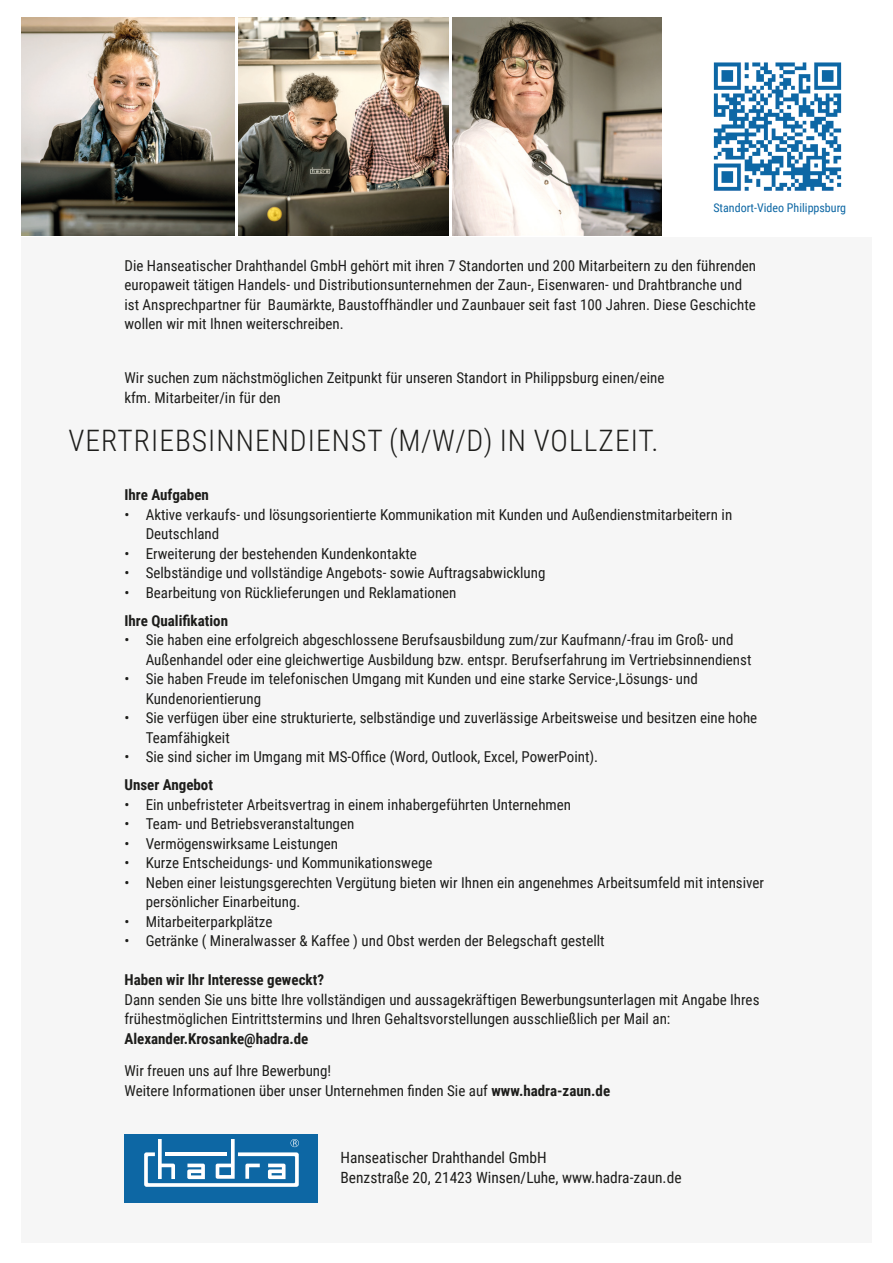
<style>
.page{position:relative;width:893px;height:1263px;background:#fff}
.page>*{position:absolute;margin:0;border:0;box-sizing:border-box;transform-origin:0 0}
.t1{font:300 29.55px "Roboto Condensed";letter-spacing:.035em;color:#1d1d1b}
.t2{font:15.45px/20.1px "Roboto Condensed";color:#1d1d1b}
.t3{font:15px/19.5px "Roboto Condensed";color:#1d1d1b}
.t4{font:700 15px "Roboto Condensed";color:#1d1d1b}
.t5{font:12px "Roboto Condensed";color:#0d67a4}
.s1{font-weight:700}
</style>
<div class="page">
<img style="left:713px;top:62px;width:129px;height:129px">
<img style="left:452px;top:17px;width:209px;height:218px">
<img style="left:239px;top:17px;width:209px;height:218px">
<img style="left:21px;top:17px;width:214px;height:218px">
<div style="left:21px;top:237px;width:851px;height:1006px;background:#f6f6f6"></div>
<div style="left:124px;top:1134px;width:194px;height:68px;background:#0d67a4"></div>
<svg style="left:144px;top:1139px;width:155px;height:48px"></svg>
<p class="t5" style="left:713px;top:199px;width:134px">Standort-Video Philippsburg</p>
<p class="t3" style="left:124px;top:255px;width:633px">Die Hanseatischer Drahthandel GmbH gehört mit ihren 7 Standorten und 200 Mitarbeitern zu den führenden europaweit tätigen Handels- und Distributionsunternehmen der Zaun-, Eisenwaren- und Drahtbranche und ist Ansprechpartner für Baumärkte, Baustoffhändler und Zaunbauer seit fast 100 Jahren. Diese Geschichte wollen wir mit Ihnen weiterschreiben.</p>
<p class="t3" style="left:124px;top:368px;width:542px">Wir suchen zum nächstmöglichen Zeitpunkt für unseren Standort in Philippsburg einen/eine kfm. Mitarbeiter/in für den</p>
<h1 class="t1" style="left:69px;top:419px;width:591px">VERTRIEBSINNENDIENST (M/W/D) IN VOLLZEIT.</h1>
<p class="t4" style="left:124px;top:484px;width:86px">Ihre Aufgaben</p>
<p class="t3" style="left:146px;top:504px;width:588px;text-indent:-21px">• Aktive verkaufs- und lösungsorientierte Kommunikation mit Kunden und Außendienstmitarbeitern in<br>Deutschland</p>
<p class="t3" style="left:124px;top:543px;width:294px">• Erweiterung der bestehenden Kundenkontakte</p>
<p class="t3" style="left:124px;top:563px;width:422px">• Selbständige und vollständige Angebots- sowie Auftragsabwicklung</p>
<p class="t3" style="left:124px;top:582px;width:334px">• Bearbeitung von Rücklieferungen und Reklamationen</p>
<p class="t4" style="left:124px;top:610px;width:105px">Ihre Qualifikation</p>
<p class="t3" style="left:146px;top:630px;width:607px;text-indent:-21px">• Sie haben eine erfolgreich abgeschlossene Berufsausbildung zum/zur Kaufmann/-frau im Groß- und<br>Außenhandel oder eine gleichwertige Ausbildung bzw. entspr. Berufserfahrung im Vertriebsinnendienst</p>
<p class="t3" style="left:146px;top:669px;width:554px;text-indent:-21px">• Sie haben Freude im telefonischen Umgang mit Kunden und eine starke Service-,Lösungs- und<br>Kundenorientierung</p>
<p class="t3" style="left:146px;top:708px;width:613px;text-indent:-21px">• Sie verfügen über eine strukturierte, selbständige und zuverlässige Arbeitsweise und besitzen eine hohe<br>Teamfähigkeit</p>
<p class="t3" style="left:124px;top:747px;width:475px">• Sie sind sicher im Umgang mit MS-Office (Word, Outlook, Excel, PowerPoint).</p>
<p class="t4" style="left:124px;top:774px;width:90px">Unser Angebot</p>
<p class="t3" style="left:124px;top:794px;width:448px">• Ein unbefristeter Arbeitsvertrag in einem inhabergeführten Unternehmen</p>
<p class="t3" style="left:124px;top:814px;width:231px">• Team- und Betriebsveranstaltungen</p>
<p class="t3" style="left:124px;top:833px;width:215px">• Vermögenswirksame Leistungen</p>
<p class="t3" style="left:124px;top:853px;width:309px">• Kurze Entscheidungs- und Kommunikationswege</p>
<p class="t3" style="left:146px;top:872px;width:620px;text-indent:-21px">• Neben einer leistungsgerechten Vergütung bieten wir Ihnen ein angenehmes Arbeitsumfeld mit intensiver persönlicher Einarbeitung.</p>
<p class="t3" style="left:124px;top:911px;width:149px">• Mitarbeiterparkplätze</p>
<p class="t3" style="left:124px;top:931px;width:482px">• Getränke ( Mineralwasser &amp; Kaffee ) und Obst werden der Belegschaft gestellt</p>
<p class="t4" style="left:124px;top:969px;width:201px">Haben wir Ihr Interesse geweckt?</p>
<p class="t3" style="left:124px;top:989px;width:636px">Dann senden Sie uns bitte Ihre vollständigen und aussagekräftigen Bewerbungsunterlagen mit Angabe Ihres frühestmöglichen Eintrittstermins und Ihren Gehaltsvorstellungen ausschließlich per Mail an:</p>
<p class="t4" style="left:124px;top:1028px;width:185px">Alexander.Krosanke@hadra.de</p>
<p class="t3" style="left:124px;top:1060px;width:487px">Wir freuen uns auf Ihre Bewerbung!<br>Weitere Informationen über unser Unternehmen finden Sie auf <span class="s1">www.hadra-zaun.de</span></p>
<p class="t2" style="left:340px;top:1146px;width:343px">Hanseatischer Drahthandel GmbH<br>Benzstraße 20, 21423 Winsen/Luhe, www.hadra-zaun.de</p>
</div>
